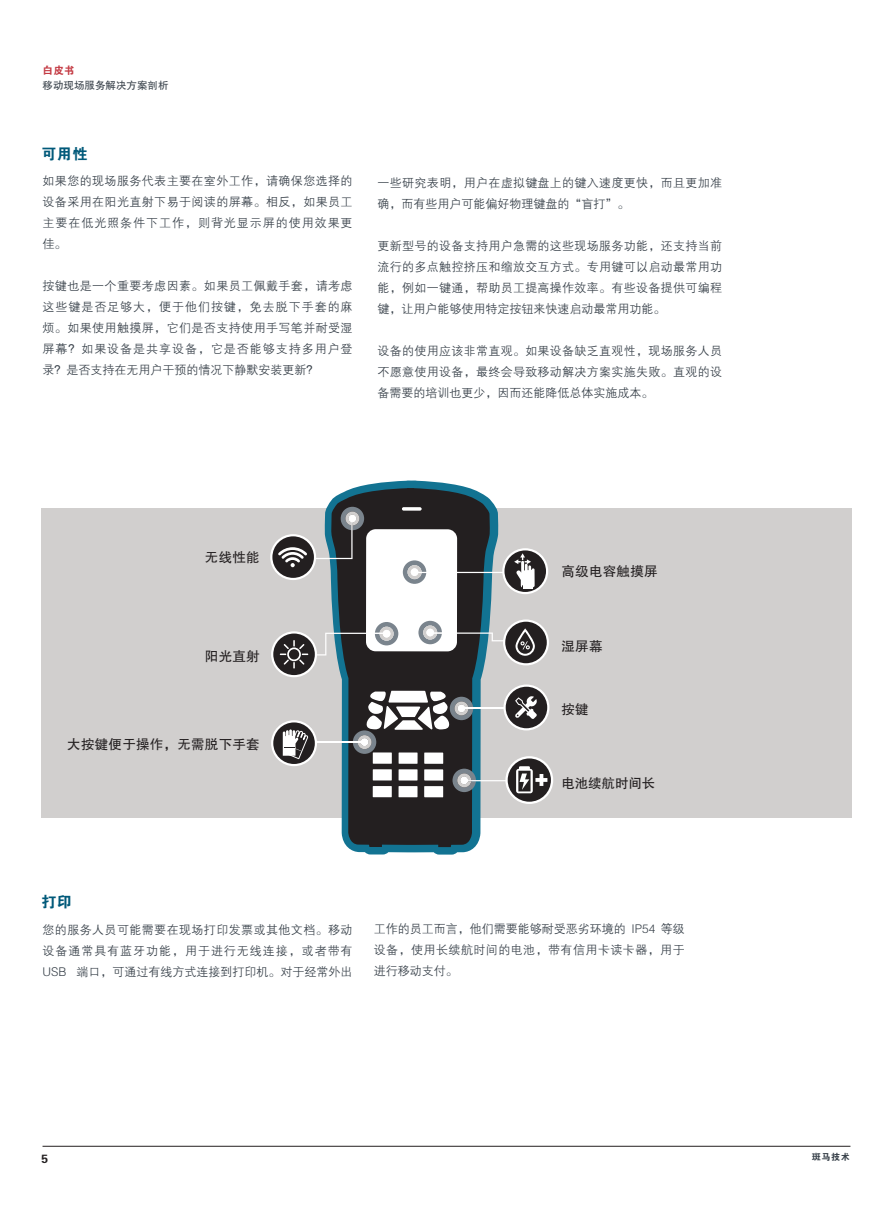
<style>
.page{position:relative;width:893px;height:1212px;background:#fff}
.page>*{position:absolute;margin:0;border:0;box-sizing:border-box;transform-origin:0 0}
.t1{font:15px "FZDHTJW GB1 0";color:#005979}
.t2{font:13.5px "FZHTJW GB1 0";letter-spacing:.02em;color:#231f20}
.t3{font:13.5px "FZHTJW GB1 0";letter-spacing:-.01em;color:#231f20}
.t4{font:12px/21px "FZZDXJW GB1 0";letter-spacing:.025em;color:#374049;text-align:justify}
.t5{font:12px "FZDHTJW GB1 0";color:#231f20}
.t6{font:10.5px "FZHTJW GB1 0";color:#374049}
.t7{font:10.5px "FZDHTJW GB1 0";color:#c43b44}
.t8{font:9px "FZDHTJW GB1 0";color:#374049}
</style>
<div class="page">
<div style="left:41px;top:508px;width:810px;height:310px;background:#d1cfce"></div>
<svg style="left:325px;top:480px;width:173px;height:374px"></svg>
<svg style="left:331px;top:488px;width:159px;height:359px;background:#384348"></svg>
<div style="left:366px;top:529px;width:91px;height:122px;background:#fff;border-radius:10px"></div>
<svg style="left:402px;top:507px;width:20px;height:4px"></svg>
<div style="left:373px;top:752px;width:19px;height:12px;background:#fff"></div>
<div style="left:399px;top:752px;width:19px;height:12px;background:#fff"></div>
<div style="left:424px;top:752px;width:19px;height:12px;background:#fff"></div>
<div style="left:373px;top:769px;width:19px;height:11px;background:#fff"></div>
<div style="left:399px;top:769px;width:19px;height:11px;background:#fff"></div>
<div style="left:424px;top:769px;width:19px;height:11px;background:#fff"></div>
<div style="left:373px;top:786px;width:19px;height:11px;background:#fff"></div>
<div style="left:399px;top:786px;width:18px;height:11px;background:#fff"></div>
<div style="left:424px;top:786px;width:19px;height:11px;background:#fff"></div>
<div style="left:504px;top:621px;width:44px;height:43px;background:#231f20;border-radius:50%"></div>
<div style="left:503px;top:619px;width:46px;height:46px;border:2px solid #fff;border-radius:50%"></div>
<svg style="left:503px;top:549px;width:44px;height:44px"></svg>
<div style="left:502px;top:548px;width:46px;height:46px;border:2px solid #fff;border-radius:50%"></div>
<div style="left:523px;top:584px;width:10px;height:5px;background:#fff"></div>
<svg style="left:403px;top:553px;width:132px;height:34px"></svg>
<svg style="left:515px;top:628px;width:20px;height:28px"></svg>
<svg style="left:418px;top:621px;width:87px;height:23px"></svg>
<hr style="left:311px;top:741px;width:54px;height:1px;background:#fff">
<svg style="left:353px;top:691px;width:120px;height:63px;background:#6c6a6c"></svg>
<hr style="left:460px;top:707px;width:68px;height:1px;background:#fff">
<svg style="left:272px;top:632px;width:44px;height:44px"></svg>
<div style="left:271px;top:631px;width:46px;height:46px;border:2px solid #fff;border-radius:50%"></div>
<svg style="left:272px;top:721px;width:44px;height:44px"></svg>
<div style="left:271px;top:720px;width:46px;height:46px;border:2px solid #fff;border-radius:50%"></div>
<div style="left:505px;top:686px;width:43px;height:43px;background:#231f20;border-radius:50%"></div>
<div style="left:503px;top:684px;width:46px;height:46px;border:2px solid #fff;border-radius:50%"></div>
<svg style="left:280px;top:622px;width:118px;height:46px"></svg>
<svg style="left:271px;top:535px;width:44px;height:44px"></svg>
<div style="left:270px;top:534px;width:46px;height:46px;border:2px solid #fff;border-radius:50%"></div>
<svg style="left:278px;top:507px;width:86px;height:60px"></svg>
<svg style="left:283px;top:729px;width:26px;height:31px"></svg>
<svg style="left:507px;top:757px;width:45px;height:46px"></svg>
<div style="left:505px;top:756px;width:48px;height:48px;border:2px solid #fff;border-radius:50%"></div>
<svg style="left:452px;top:766px;width:95px;height:27px"></svg>
<svg style="left:515px;top:696px;width:22px;height:23px"></svg>
<hr style="left:43px;top:1146px;width:807px;height:1px;background:#231f20">
<p class="t7" style="left:43px;top:65px;width:34px">白皮书</p>
<p class="t6" style="left:43px;top:79px;width:127px">移动现场服务解决方案剖析</p>
<p class="t1" style="left:41px;top:145px;width:47px">可用性</p>
<p class="t4" style="left:43px;top:171px;width:312px">如果您的现场服务代表主要在室外工作，请确保您选择的设备采用在阳光直射下易于阅读的屏幕。相反，如果员工主要在低光照条件下工作，则背光显示屏的使用效果更佳。</p>
<p class="t4" style="left:43px;top:276px;width:312px">按键也是一个重要考虑因素。如果员工佩戴手套，请考虑这些键是否足够大，便于他们按键，免去脱下手套的麻烦。如果使用触摸屏，它们是否支持使用手写笔并耐受湿屏幕？如果设备是共享设备，它是否能够支持多用户登录？是否支持在无用户干预的情况下静默安装更新？</p>
<p class="t4" style="left:378px;top:172px;width:346px">一些研究表明，用户在虚拟键盘上的键入速度更快，而且更加准确，而有些用户可能偏好物理键盘的“盲打”。</p>
<p class="t4" style="left:378px;top:235px;width:346px">更新型号的设备支持用户急需的这些现场服务功能，还支持当前流行的多点触控挤压和缩放交互方式。专用键可以启动最常用功能，例如一键通，帮助员工提高操作效率。有些设备提供可编程键，让用户能够使用特定按钮来快速启动最常用功能。</p>
<p class="t4" style="left:378px;top:340px;width:346px">设备的使用应该非常直观。如果设备缺乏直观性，现场服务人员不愿意使用设备，最终会导致移动解决方案实施失败。直观的设备需要的培训也更少，因而还能降低总体实施成本。</p>
<p class="t2" style="left:205px;top:550px;width:56px">无线性能</p>
<p class="t2" style="left:205px;top:649px;width:56px">阳光直射</p>
<p class="t2" style="left:67px;top:736px;width:194px">大按键便于操作，无需脱下手套</p>
<p class="t2" style="left:561px;top:564px;width:98px">高级电容触摸屏</p>
<p class="t2" style="left:561px;top:639px;width:43px">湿屏幕</p>
<p class="t2" style="left:561px;top:702px;width:29px">按键</p>
<p class="t3" style="left:561px;top:776px;width:95px">电池续航时间长</p>
<p class="t1" style="left:41px;top:894px;width:32px">打印</p>
<p class="t4" style="left:43px;top:920px;width:312px">您的服务人员可能需要在现场打印发票或其他文档。移动设备通常具有蓝牙功能，用于进行无线连接，或者带有USB 端口，可通过有线方式连接到打印机。对于经常外出</p>
<p class="t4" style="left:374px;top:919px;width:313px">工作的员工而言，他们需要能够耐受恶劣环境的 IP54 等级设备，使用长续航时间的电池，带有信用卡读卡器，用于进行移动支付。</p>
<p class="t5" style="left:41px;top:1153px;width:8px">5</p>
<p class="t8" style="left:812px;top:1152px;width:39px">斑马技术</p>
</div>
